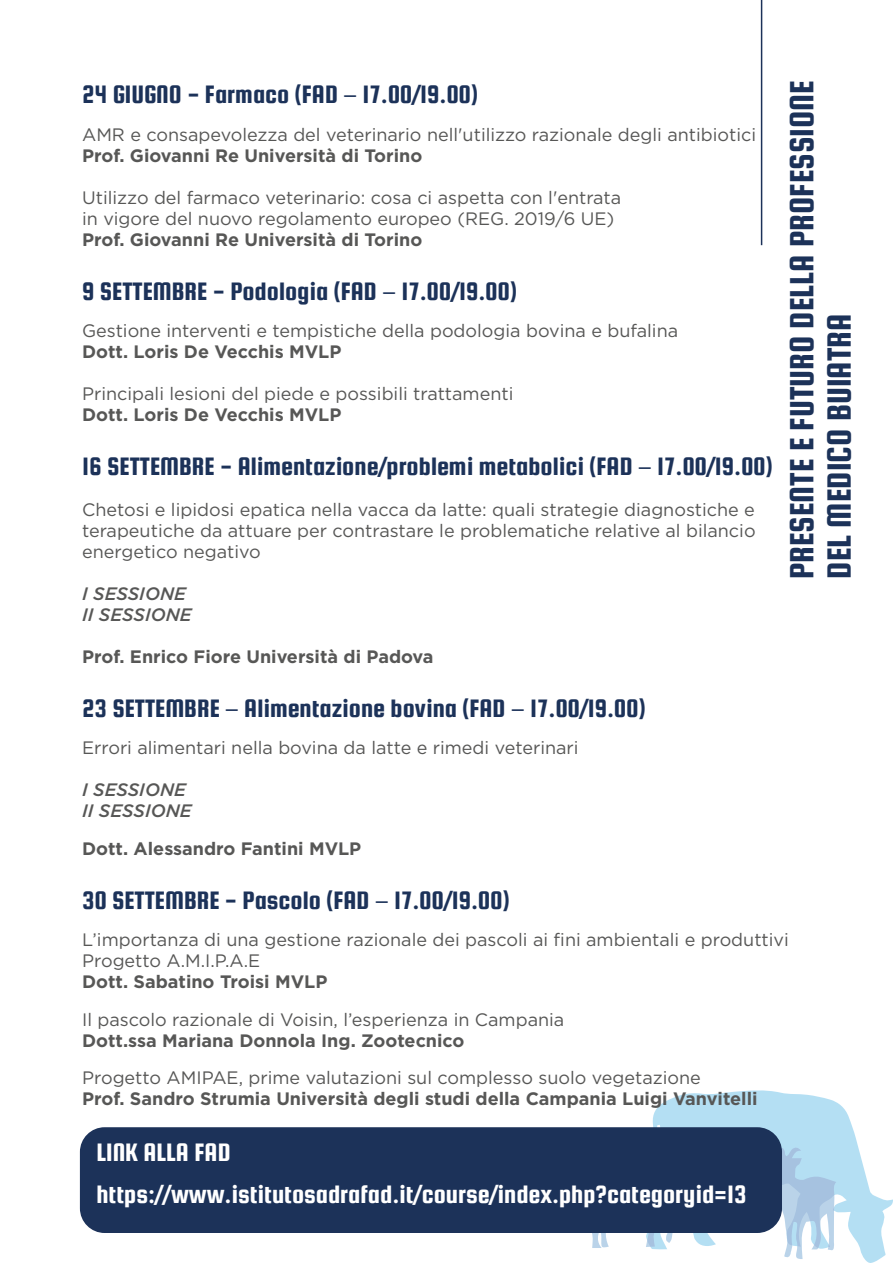
<style>
.page{position:relative;width:893px;height:1263px;background:#fff}
.page>*{position:absolute;margin:0;border:0;box-sizing:border-box;transform-origin:0 0}
.t1{font:36px/37.5px "Squada One";color:#1c3259}
.t2{font:27px "Squada One";color:#1c3259}
.t3{font:27px "Squada One";color:#fff}
.t4{font:18px/21px "Gotham";color:#575756}
.t5{font:700 18px "Gotham";color:#575756}
.t6{font:italic 500 18px/21px "Gotham";color:#575756}
.s1{font-family:"Myriad Pro"}
</style>
<div class="page">
<hr style="left:761px;top:0;width:1px;height:245px;background:#1c3259">
<svg style="left:592px;top:1090px;width:301px;height:173px"></svg>
<div style="left:80px;top:1127px;width:702px;height:106px;background:#1c3259;border-radius:25px"></div>
<h1 class="t1" style="left:783px;top:579px;width:500px;rotate:-90deg">PRESENTE E FUTURO DELLA PROFESSIONE<br>DEL MEDICO BUIATRA</h1>
<h2 class="t2" style="left:82px;top:80px;width:397px">24 GIUGNO - Farmaco (FAD <span class="s1">–</span> 17.00/19.00)</h2>
<p class="t4" style="left:82px;top:123px;width:676px">AMR e consapevolezza del veterinario nell'utilizzo razionale degli antibiotici</p>
<p class="t5" style="left:82px;top:143px;width:342px">Prof. Giovanni Re Università di Torino</p>
<p class="t4" style="left:82px;top:186px;width:541px">Utilizzo del farmaco veterinario: cosa ci aspetta con l'entrata in vigore del nuovo regolamento europeo (REG. 2019/6 UE)</p>
<p class="t5" style="left:82px;top:227px;width:342px">Prof. Giovanni Re Università di Torino</p>
<h2 class="t2" style="left:82px;top:276px;width:436px">9 SETTEMBRE - Podologia (FAD <span class="s1">–</span> 17.00/19.00)</h2>
<p class="t4" style="left:82px;top:320px;width:598px">Gestione interventi e tempistiche della podologia bovina e bufalina</p>
<p class="t5" style="left:82px;top:340px;width:261px">Dott. Loris De Vecchis MVLP</p>
<p class="t4" style="left:82px;top:383px;width:433px">Principali lesioni del piede e possibili trattamenti</p>
<p class="t5" style="left:82px;top:403px;width:261px">Dott. Loris De Vecchis MVLP</p>
<h2 class="t2" style="left:82px;top:452px;width:692px">16 SETTEMBRE - Alimentazione/problemi metabolici (FAD <span class="s1">–</span> 17.00/19.00)</h2>
<p class="t4" style="left:82px;top:498px;width:675px;text-align:justify">Chetosi e lipidosi epatica nella vacca da latte: quali strategie diagnostiche e terapeutiche da attuare per contrastare le problematiche relative al bilancio energetico negativo</p>
<p class="t6" style="left:82px;top:583px;width:111px">I SESSIONE<br>II SESSIONE</p>
<p class="t5" style="left:82px;top:644px;width:353px">Prof. Enrico Fiore Università di Padova</p>
<h2 class="t2" style="left:82px;top:693px;width:565px">23 SETTEMBRE <span class="s1">–</span> Alimentazione bovina (FAD <span class="s1">–</span> 17.00/19.00)</h2>
<p class="t4" style="left:82px;top:737px;width:498px">Errori alimentari nella bovina da latte e rimedi veterinari</p>
<p class="t6" style="left:82px;top:779px;width:111px">I SESSIONE<br>II SESSIONE</p>
<p class="t5" style="left:82px;top:837px;width:281px">Dott. Alessandro Fantini MVLP</p>
<h2 class="t2" style="left:82px;top:886px;width:429px">30 SETTEMBRE - Pascolo (FAD <span class="s1">–</span> 17.00/19.00)</h2>
<p class="t4" style="left:82px;top:929px;width:708px">L’importanza di una gestione razionale dei pascoli ai fini ambientali e produttivi<br>Progetto A.M.I.P.A.E</p>
<p class="t5" style="left:82px;top:970px;width:247px">Dott. Sabatino Troisi MVLP</p>
<p class="t4" style="left:82px;top:1009px;width:484px">Il pascolo razionale di Voisin, l’esperienza in Campania</p>
<p class="t5" style="left:82px;top:1029px;width:384px">Dott.ssa Mariana Donnola Ing. Zootecnico</p>
<p class="t4" style="left:82px;top:1067px;width:620px">Progetto AMIPAE, prime valutazioni sul complesso suolo vegetazione</p>
<p class="t5" style="left:82px;top:1087px;width:677px">Prof. Sandro Strumia Università degli studi della Campania Luigi Vanvitelli</p>
<h2 class="t3" style="left:96px;top:1137px;width:136px">LINK ALLA FAD</h2>
<h2 class="t3" style="left:96px;top:1179px;width:651px">https://www.istitutosadrafad.it/course/index.php?categoryid=13</h2>
</div>
